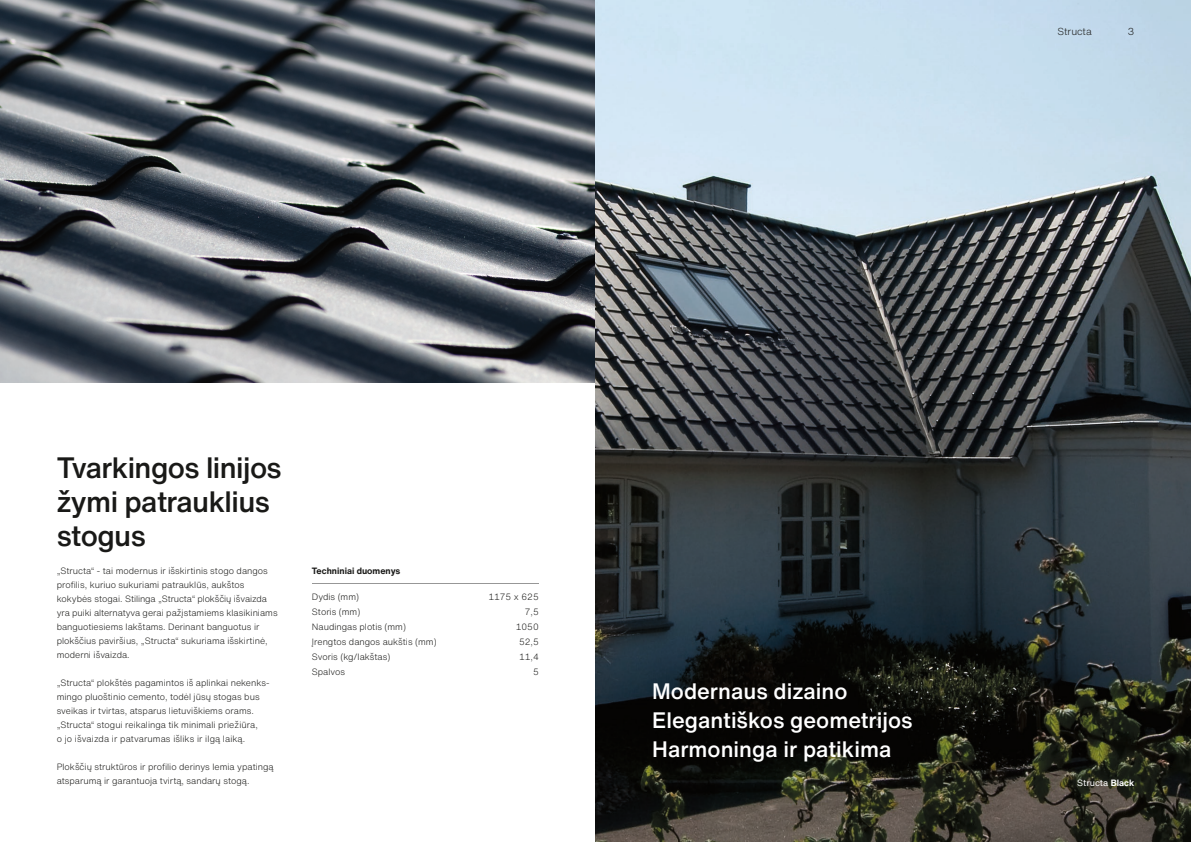
<style>
.page{position:relative;width:1191px;height:842px;background:#fff}
.page>*{position:absolute;margin:0;border:0;box-sizing:border-box;transform-origin:0 0}
.t1{font:500 29px/34px "Helvetica Now Text";letter-spacing:-.02em;color:#191917}
.t2{font:500 22px/29px "Helvetica Now Text";color:#fff}
.t3{font:300 10px "Helvetica Now Text";color:#191917}
.t4{font:300 9px/14px "Helvetica Now Text";color:#191917}
.t5{font:700 9px "Helvetica Now Text";color:#191917}
.t6{font:9px "Helvetica Now Text";color:#fff}
.s1{font-weight:700}
</style>
<div class="page">
<img style="left:0;top:0;width:595px;height:383px">
<hr style="left:312px;top:583px;width:227px;height:1px;background:#979797">
<img style="left:595px;top:0;width:596px;height:842px">
<p class="t3" style="left:1057px;top:25px;width:36px">Structa</p>
<p class="t3" style="left:1127px;top:25px;width:8px">3</p>
<h1 class="t1" style="left:57px;top:451px;width:227px">Tvarkingos linijos žymi patrauklius stogus</h1>
<p class="t4" style="left:57px;top:564px;width:222px">„Structa“ - tai modernus ir išskirtinis stogo dangos profilis, kuriuo sukuriami patrauklūs, aukštos kokybės stogai. Stilinga „Structa“ plokščių išvaizda yra puiki alternatyva gerai pažįstamiems klasikiniams banguotiesiems lakštams. Derinant banguotus ir plokščius paviršius, „Structa“ sukuriama išskirtinė, moderni išvaizda.</p>
<p class="t4" style="left:57px;top:676px;width:214px">„Structa“ plokštės pagamintos iš aplinkai nekenks&shy;mingo pluoštinio cemento, todėl jūsų stogas bus sveikas ir tvirtas, atsparus lietuviškiems orams. „Structa“ stogui reikalinga tik minimali priežiūra,<br>o jo išvaizda ir patvarumas išliks ir ilgą laiką.</p>
<p class="t4" style="left:57px;top:760px;width:218px">Plokščių struktūros ir profilio derinys lemia ypatingą atsparumą ir garantuoja tvirtą, sandarų stogą.</p>
<p class="t5" style="left:312px;top:565px;width:90px">Techniniai duomenys</p>
<p class="t4" style="left:312px;top:590px;width:49px">Dydis (mm)</p>
<p class="t4" style="left:488px;top:590px;width:52px">1175 x 625</p>
<p class="t4" style="left:312px;top:605px;width:50px">Storis (mm)</p>
<p class="t4" style="left:525px;top:605px;width:15px">7,5</p>
<p class="t4" style="left:312px;top:620px;width:96px">Naudingas plotis (mm)</p>
<p class="t4" style="left:516px;top:620px;width:25px">1050</p>
<p class="t4" style="left:312px;top:635px;width:126px">Įrengtos dangos aukštis (mm)</p>
<p class="t4" style="left:519px;top:635px;width:21px">52,5</p>
<p class="t4" style="left:312px;top:650px;width:80px">Svoris (kg/lakštas)</p>
<p class="t4" style="left:519px;top:650px;width:21px">11,4</p>
<p class="t4" style="left:312px;top:665px;width:35px">Spalvos</p>
<p class="t4" style="left:533px;top:665px;width:7px">5</p>
<h2 class="t2" style="left:652px;top:677px;width:262px">Modernaus dizaino<br>Elegantiškos geometrijos<br>Harmoninga ir patikima</h2>
<p class="t6" style="left:1077px;top:777px;width:59px">Structa <span class="s1">Black</span></p>
</div>
